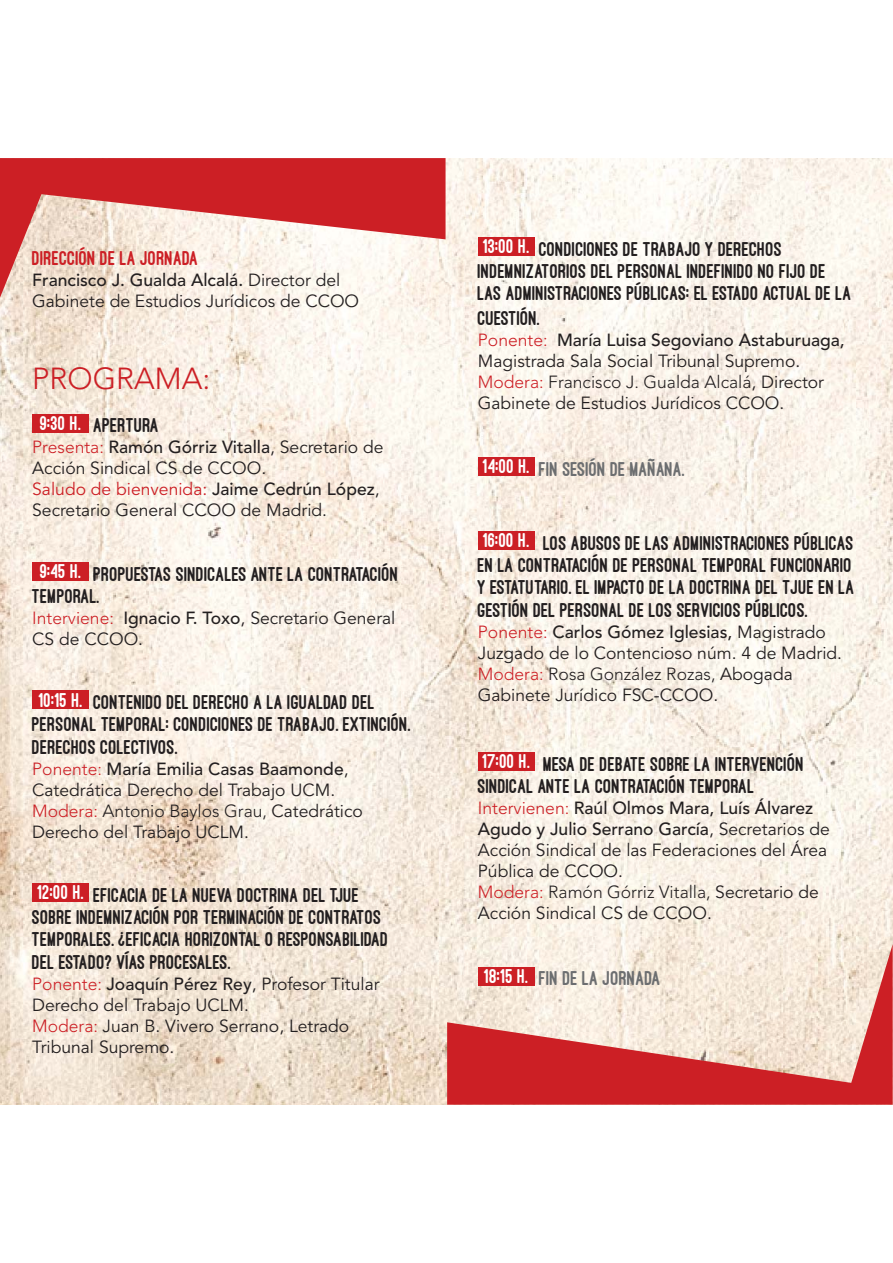
<style>
.page{position:relative;width:893px;height:1263px;background:#fff}
.page>*{position:absolute;margin:0;border:0;box-sizing:border-box;transform-origin:0 0}
.t1{font:300 30.15px "Avenir";color:#cc1f25}
.t2{font:800 20.7px/22.2px "Ostrich Sans";color:#231f20}
.t3{font:800 20.7px "Ostrich Sans";color:#6c6e70}
.t4{font:800 20.7px "Ostrich Sans";color:#cc1f25}
.t5{font:17.55px/21px "Avenir";color:#231f20}
.s1{font-weight:500}
.s2{color:#fff}
.s3{font-weight:300;color:#cc1f25}
.s4{color:#cc1f25}
.s5{font-weight:300}
</style>
<div class="page">
<img style="left:0;top:158px;width:781px;height:779px">
<img style="left:781px;top:158px;width:112px;height:786px">
<img style="left:0;top:937px;width:782px;height:168px">
<svg style="left:0;top:158px;width:445px;height:140px;background:#e3918e"></svg>
<div style="left:32px;top:414px;width:57px;height:18px;background:#cc1f25"></div>
<div style="left:32px;top:562px;width:57px;height:19px;background:#cc1f25"></div>
<div style="left:32px;top:690px;width:57px;height:19px;background:#cc1f25"></div>
<div style="left:32px;top:883px;width:57px;height:19px;background:#cc1f25"></div>
<div style="left:478px;top:237px;width:57px;height:19px;background:#cc1f25"></div>
<div style="left:478px;top:457px;width:57px;height:19px;background:#cc1f25"></div>
<div style="left:478px;top:531px;width:57px;height:19px;background:#cc1f25"></div>
<div style="left:478px;top:752px;width:57px;height:19px;background:#cc1f25"></div>
<svg style="left:447px;top:944px;width:446px;height:161px;background:#e59f98"></svg>
<p class="t4" style="left:32px;top:246px;width:168px">DIRECCIÓN DE LA JORNADA</p>
<p class="t5" style="left:32px;top:271px;width:328px"><span class="s1">Francisco J. Gualda Alcalá.</span> Director del<br>Gabinete de Estudios Jurídicos de CCOO</p>
<h1 class="t1" style="left:32px;top:366px;width:179px">PROGRAMA:</h1>
<p class="t2" style="left:40px;top:414px;width:121px"><span class="s2">9:30 H.</span> APERTURA</p>
<p class="t5" style="left:32px;top:439px;width:353px"><span class="s3">Presenta:</span> <span class="s1">Ramón Górriz Vitalla</span>, Secretario de Acción Sindical CS de CCOO.<br><span class="s4">Saludo de bienvenida:</span> <span class="s1">Jaime Cedrún López</span>, Secretario General CCOO de Madrid.</p>
<p class="t2" style="left:32px;top:562px;width:368px;text-indent:8px"><span class="s2">9:45 H.</span> PROPUESTAS SINDICALES ANTE LA CONTRATACIÓN<br>TEMPORAL.</p>
<p class="t5" style="left:32px;top:609px;width:365px"><span class="s3">Interviene:</span> <span class="s1">Ignacio F. Toxo</span>, Secretario General<br>CS de CCOO.</p>
<p class="t2" style="left:32px;top:691px;width:380px;text-indent:7px"><span class="s2">10:15 H.</span> CONTENIDO DEL DERECHO A LA IGUALDAD DEL<br>PERSONAL TEMPORAL: CONDICIONES DE TRABAJO. EXTINCIÓN.<br>DERECHOS COLECTIVOS.</p>
<p class="t5" style="left:32px;top:760px;width:332px"><span class="s3">Ponente:</span> <span class="s1">María Emilia Casas Baamonde</span>, Catedrática Derecho del Trabajo UCM.<br><span class="s3">Modera:</span> <span class="s5">Antonio Baylos Grau,</span> Catedrático Derecho del Trabajo UCLM.</p>
<p class="t2" style="left:32px;top:884px;width:358px"><span class="s2">12:00 H.</span> EFICACIA DE LA NUEVA DOCTRINA DEL TJUE SOBRE INDEMNIZACIÓN POR TERMINACIÓN DE CONTRATOS TEMPORALES. ¿EFICACIA HORIZONTAL O RESPONSABILIDAD DEL ESTADO? VÍAS PROCESALES.</p>
<p class="t5" style="left:32px;top:975px;width:349px"><span class="s3">Ponente:</span> <span class="s1">Joaquín Pérez Rey</span>, Profesor Titular<br>Derecho del Trabajo UCLM.<br><span class="s3">Modera:</span> Juan B. Vivero Serrano, Letrado<br>Tribunal Supremo.</p>
<p class="t2" style="left:478px;top:238px;width:375px"><span class="s2">13:00 H.</span> CONDICIONES DE TRABAJO Y DERECHOS<br>INDEMNIZATORIOS DEL PERSONAL INDEFINIDO NO FIJO DE<br>LAS ADMINISTRACIONES PÚBLICAS: EL ESTADO ACTUAL DE LA</p>
<p class="t2" style="left:478px;top:307px;width:64px">CUESTIÓN.</p>
<p class="t5" style="left:478px;top:332px;width:368px"><span class="s3">Ponente:</span> <span class="s1">María Luisa Segoviano Astaburuaga, </span>Magistrada Sala Social Tribunal Supremo.<br><span class="s3">Modera:</span> <span class="s5">Francisco J. Gualda Alcalá</span>, Director Gabinete de Estudios Jurídicos CCOO.</p>
<p class="t3" style="left:483px;top:457px;width:203px"><span class="s2">14:00 H.</span> FIN SESIÓN DE MAÑANA.</p>
<p class="t2" style="left:478px;top:532px;width:379px"><span class="s2">16:00 H.</span> LOS ABUSOS DE LAS ADMINISTRACIONES PÚBLICAS EN LA CONTRATACIÓN DE PERSONAL TEMPORAL FUNCIONARIO Y ESTATUTARIO. EL IMPACTO DE LA DOCTRINA DEL TJUE EN LA GESTIÓN DEL PERSONAL DE LOS SERVICIOS PÚBLICOS.</p>
<p class="t5" style="left:478px;top:623px;width:366px"><span class="s3">Ponente:</span> <span class="s1">Carlos Gómez Iglesias,</span> Magistrado Juzgado de lo Contencioso núm. 4 de Madrid.<br><span class="s3">Modera:</span> <span class="s5">Rosa González Rozas,</span> Abogada Gabinete Jurídico FSC-CCOO.</p>
<p class="t2" style="left:478px;top:752px;width:328px"><span class="s2">17:00 H.</span> MESA DE DEBATE SOBRE LA INTERVENCIÓN<br>SINDICAL ANTE LA CONTRATACIÓN TEMPORAL</p>
<p class="t5" style="left:478px;top:799px;width:353px"><span class="s3">Intervienen:</span> <span class="s1">Raúl Olmos Mara, Luís Álvarez Agudo y Julio Serrano García</span>, Secretarios de Acción Sindical de las Federaciones del Área Pública de CCOO.<br><span class="s3">Modera:</span> <span class="s5">Ramón Górriz Vitalla,</span> Secretario de Acción Sindical CS de CCOO.</p>
<p class="t3" style="left:484px;top:966px;width:178px"><span class="s2">18:15 H.</span> FIN DE LA JORNADA</p>
</div>
